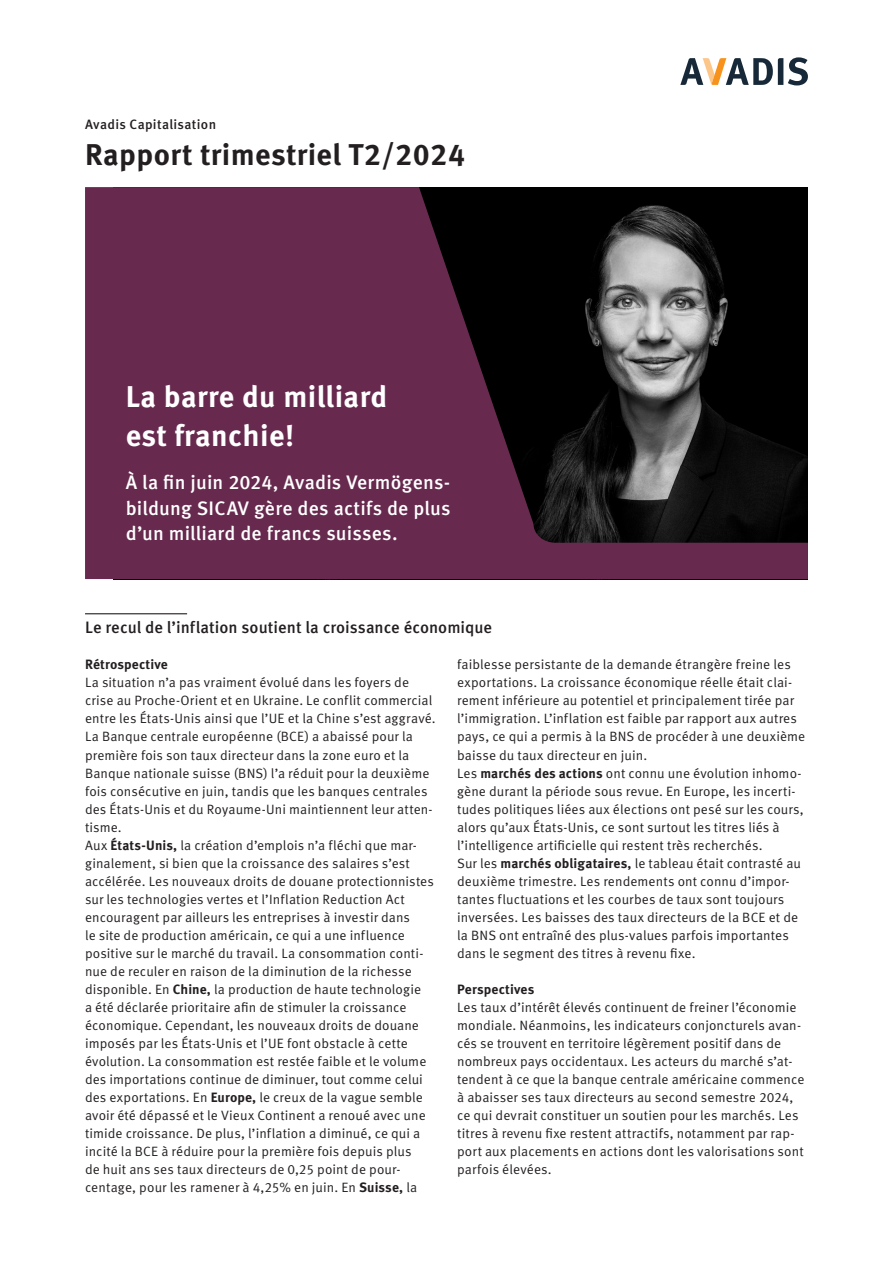
<style>
.page{position:relative;width:893px;height:1263px;background:#fff}
.page>*{position:absolute;margin:0;border:0;box-sizing:border-box;transform-origin:0 0}
.TIT_farbe{font:700 30px/39px "Meta OT";letter-spacing:.01em;color:#fff}
.TIT_farbe-2{font:700 30px "Meta OT";letter-spacing:.015em;color:#231f20}
.LT_medium{font:500 19.5px/25.5px "Meta OT";letter-spacing:.01em;color:#fff;text-align:justify}
.LT_bold_Linie_Untert{font:500 16.5px "Meta OT";color:#231f20}
.LT_normal_F{font:13.5px/18px "Meta OT Norm";letter-spacing:.005em;color:#231f20}
.LT_bold{font:700 13.5px "Meta OT";letter-spacing:.01em;color:#231f20}
.LT_medium-2{font:500 13.5px "Meta OT";letter-spacing:.02em;color:#231f20}
.s1{font-family:"Meta OT";font-weight:700}
</style>
<div class="page">
<svg style="left:680px;top:57px;width:128px;height:28px"></svg>
<svg style="left:85px;top:187px;width:723px;height:392px;background:#49253b"></svg>
<hr style="left:85px;top:613px;width:102px;height:1px;background:#231f20">
<p class="LT_medium-2" style="left:85px;top:116px;width:133px">Avadis Capitalisation</p>
<p class="TIT_farbe-2" style="left:85px;top:136px;width:382px">Rapport trimestriel T2/2024</p>
<p class="TIT_farbe" style="left:126px;top:377px;width:263px">La barre du milliard est franchie!</p>
<p class="LT_medium" style="left:126px;top:470px;width:326px">À la fin juin 2024, Avadis Vermögens&shy;bildung SICAV gère des actifs de plus d’un milliard de francs suisses.</p>
<p class="LT_bold_Linie_Untert" style="left:85px;top:617px;width:409px">Le recul de l’inflation soutient la croissance économique</p>
<p class="LT_normal_F" style="left:457px;top:656px;width:350px">faiblesse persistante de la demande étrangère freine les exportations. La croissance économique réelle était clai&shy;rement inférieure au potentiel et principalement tirée par l’immigration. L’inflation est faible par rapport aux autres pays, ce qui a permis à la BNS de procéder à une deuxième baisse du taux directeur en juin.</p>
<p class="LT_normal_F" style="left:457px;top:764px;width:348px">Les <span class="s1">marchés des actions</span> ont connu une évolution inhomo&shy;gène durant la période sous revue. En Europe, les incerti&shy;tudes politiques liées aux élections ont pesé sur les cours, alors qu’aux États-Unis, ce sont surtout les titres liés à l’intelligence artificielle qui restent très recherchés.</p>
<p class="LT_normal_F" style="left:457px;top:854px;width:345px">Sur les <span class="s1">marchés obligataires,</span> le tableau était contrasté au deuxième trimestre. Les rendements ont connu d’impor&shy;tantes fluctuations et les courbes de taux sont toujours inversées. Les baisses des taux directeurs de la BCE et de la BNS ont entraîné des plus-values parfois importantes dans le segment des titres à revenu fixe.</p>
<p class="LT_bold" style="left:457px;top:980px;width:79px">Perspectives</p>
<p class="LT_normal_F" style="left:457px;top:998px;width:349px">Les taux d’intérêt élevés continuent de freiner l’économie mondiale. Néanmoins, les indicateurs conjoncturels avan&shy;cés se trouvent en territoire légèrement positif dans de nombreux pays occidentaux. Les acteurs du marché s’at&shy;tendent à ce que la banque centrale américaine commence à abaisser ses taux directeurs au second semestre 2024, ce qui devrait constituer un soutien pour les marchés. Les titres à revenu fixe restent attractifs, notamment par rap&shy;port aux placements en actions dont les valorisations sont parfois élevées.</p>
<p class="LT_bold" style="left:85px;top:656px;width:84px">Rétrospective</p>
<p class="LT_normal_F" style="left:85px;top:674px;width:352px">La situation n’a pas vraiment évolué dans les foyers de crise au Proche-Orient et en Ukraine. Le conflit commercial entre les États-Unis ainsi que l’UE et la Chine s’est aggravé.<br>La Banque centrale européenne (BCE) a abaissé pour la première fois son taux directeur dans la zone euro et la Banque nationale suisse (BNS) l’a réduit pour la deuxième fois consécutive en juin, tandis que les banques centrales des États-Unis et du Royaume-Uni maintiennent leur atten&shy;tisme.</p>
<p class="LT_normal_F" style="left:85px;top:836px;width:350px">Aux <span class="s1">États-Unis,</span> la création d’emplois n’a fléchi que mar&shy;ginalement, si bien que la croissance des salaires s’est accélérée. Les nouveaux droits de douane protectionnistes sur les technologies vertes et l’Inflation Reduction Act encouragent par ailleurs les entreprises à investir dans<br>le site de production américain, ce qui a une influence positive sur le marché du travail. La consommation conti&shy;nue de reculer en raison de la diminution de la richesse disponible. En <span class="s1">Chine,</span> la production de haute technologie<br>a été déclarée prioritaire afin de stimuler la croissance économique. Cependant, les nouveaux droits de douane imposés par les États-Unis et l’UE font obstacle à cette évolution. La consommation est restée faible et le volume des importations continue de diminuer, tout comme celui des exportations. En <span class="s1">Europe,</span> le creux de la vague semble avoir été dépassé et le Vieux Continent a renoué avec une timide croissance. De plus, l’inflation a diminué, ce qui a incité la BCE à réduire pour la première fois depuis plus<br>de huit ans ses taux directeurs de 0,25 point de pour&shy;centage, pour les ramener à 4,25% en juin. En <span class="s1">Suisse,</span> la</p>
</div>
